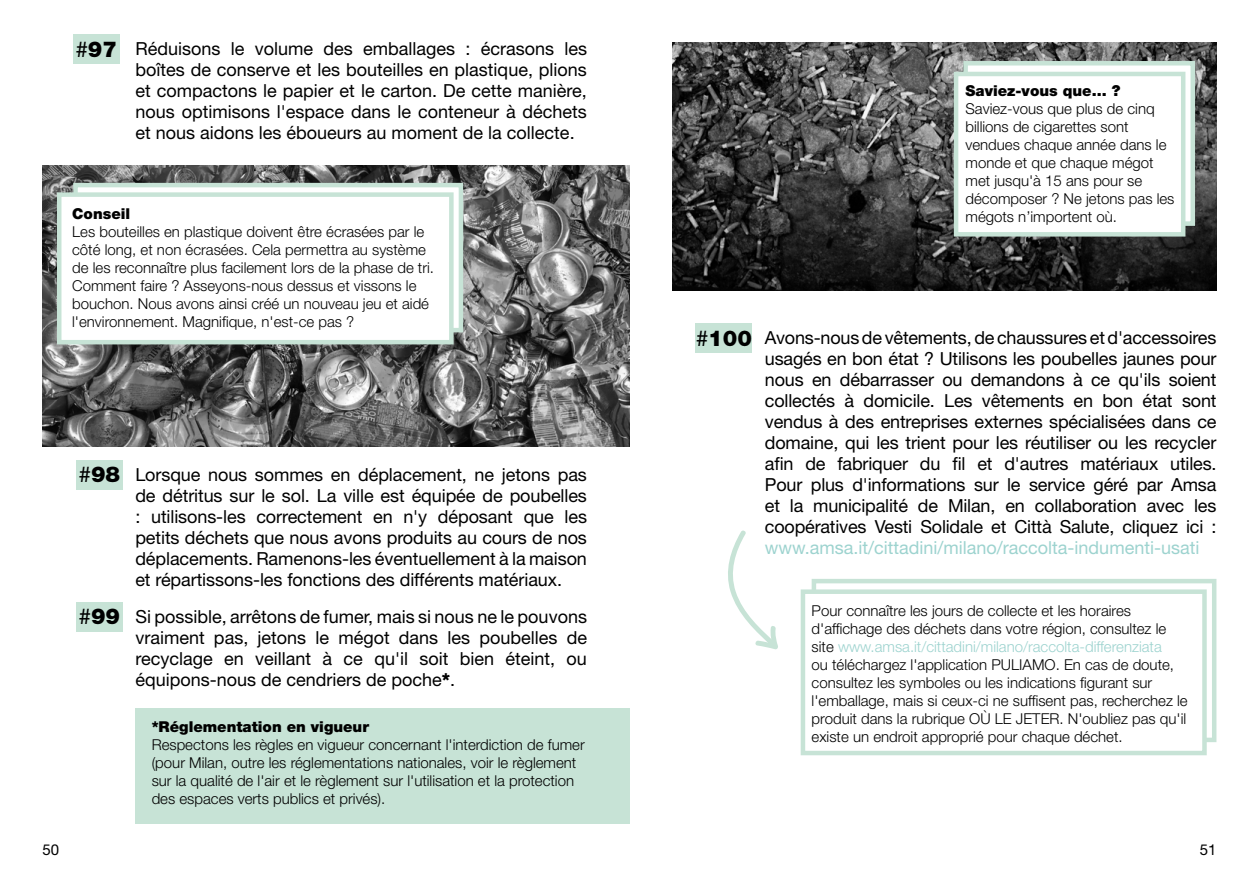
<style>
.page{position:relative;width:1259px;height:893px;background:#fff}
.page>*{position:absolute;margin:0;border:0;box-sizing:border-box;transform-origin:0 0}
.t1{font:900 21.9px "Helvetica Neue LT Std";color:#000}
.t2{font:18px/21px "Helvetica Neue LT Std";color:#000;text-align:justify}
.t3{font:18px "Helvetica Neue LT Std";color:#9dd3cf}
.t4{font:300 15px/18px "Helvetica Neue LT Std";color:#000}
.t5{font:900 15px "Helvetica Neue LT Std";color:#000}
.t6{font:15px "Helvetica Neue LT Std";color:#000}
.s1{font-weight:400}
.s2{font-weight:900}
.s3{color:#9dd3cf}
</style>
<div class="page">
<img style="left:43px;top:166px;width:586px;height:280px">
<img style="left:672px;top:43px;width:544px;height:248px">
<svg style="left:963px;top:61px;width:232px;height:165px"></svg>
<div style="left:76px;top:602px;width:47px;height:29px;background:#c7e3d6"></div>
<div style="left:76px;top:460px;width:47px;height:29px;background:#c7e3d6"></div>
<div style="left:73px;top:34px;width:46px;height:30px;background:#c7e3d6"></div>
<div style="left:73px;top:183px;width:390px;height:149px;background:#fff;border:4px solid #c7e3d6"></div>
<div style="left:57px;top:192px;width:396px;height:152px;background:#fff;border:4px solid #c7e3d6"></div>
<div style="left:135px;top:709px;width:494px;height:115px;background:#c7e3d6"></div>
<div style="left:695px;top:323px;width:57px;height:30px;background:#c7e3d6"></div>
<div style="left:811px;top:579px;width:405px;height:163px;background:#fff;border:4px solid #c7e3d6"></div>
<div style="left:800px;top:589px;width:406px;height:166px;background:#fff;border:4px solid #c7e3d6"></div>
<div style="left:954px;top:72px;width:231px;height:165px;background:#fff;border:4px solid #c7e3d6"></div>
<svg style="left:728px;top:530px;width:50px;height:120px"></svg>
<p class="t1" style="left:76px;top:36px;width:43px"><span class="s1">#</span>97</p>
<p class="t2" style="left:135px;top:38px;width:453px">Réduisons le volume des emballages : écrasons les boîtes de conserve et les bouteilles en plastique, plions et compactons le papier et le carton. De cette manière, nous optimisons l'espace dans le conteneur à déchets et nous aidons les éboueurs au moment de la collecte.</p>
<p class="t5" style="left:72px;top:205px;width:60px">Conseil</p>
<p class="t4" style="left:72px;top:222px;width:363px">Les bouteilles en plastique doivent être écrasées par le côté long, et non écrasées. Cela permettra au système de les reconnaître plus facilement lors de la phase de tri.<br>Comment faire ? Asseyons-nous dessus et vissons le bouchon. Nous avons ainsi créé un nouveau jeu et aidé l'environnement. Magnifique, n'est-ce pas ?</p>
<p class="t1" style="left:79px;top:461px;width:43px"><span class="s1">#</span>98</p>
<p class="t1" style="left:79px;top:603px;width:43px"><span class="s1">#</span>99</p>
<p class="t2" style="left:135px;top:463px;width:453px">Lorsque nous sommes en déplacement, ne jetons pas de détritus sur le sol. La ville est équipée de poubelles : utilisons-les correctement en n'y déposant que les petits déchets que nous avons produits au cours de nos déplacements. Ramenons-les éventuellement à la maison et répartissons-les fonctions des différents matériaux.</p>
<p class="t2" style="left:135px;top:606px;width:453px">Si possible, arrêtons de fumer, mais si nous ne le pouvons vraiment pas, jetons le mégot dans les poubelles de recyclage en veillant à ce qu'il soit bien éteint, ou équipons-nous de cendriers de poche<span class="s2">*</span>.</p>
<p class="t5" style="left:152px;top:718px;width:219px">*Réglementation en vigueur</p>
<p class="t4" style="left:152px;top:736px;width:434px">Respectons les règles en vigueur concernant l'interdiction de fumer (pour Milan, outre les réglementations nationales, voir le règlement sur la qualité de l'air et le règlement sur l'utilisation et la protection des espaces verts publics et privés).</p>
<p class="t5" style="left:965px;top:81px;width:156px">Saviez-vous que... ?</p>
<p class="t4" style="left:965px;top:99px;width:210px">Saviez-vous que plus de cinq billions de cigarettes sont vendues chaque année dans le monde et que chaque mégot met jusqu'à 15 ans pour se décomposer ? Ne jetons pas les mégots n’importent où.</p>
<p class="t1" style="left:696px;top:325px;width:57px"><span class="s1">#</span>100</p>
<p class="t2" style="left:765px;top:327px;width:453px">Avons-nous de vêtements, de chaussures et d'accessoires usagés en bon état ? Utilisons les poubelles jaunes pour nous en débarrasser ou demandons à ce qu'ils soient collectés à domicile. Les vêtements en bon état sont vendus à des entreprises externes spécialisées dans ce domaine, qui les trient pour les réutiliser ou les recycler afin de fabriquer du fil et d'autres matériaux utiles.<br>Pour plus d'informations sur le service géré par Amsa et la municipalité de Milan, en collaboration avec les coopératives Vesti Solidale et Città Salute, cliquez ici :</p>
<p class="t3" style="left:765px;top:537px;width:436px">www.amsa.it/cittadini/milano/raccolta-indumenti-usati</p>
<p class="t4" style="left:811px;top:601px;width:377px">Pour connaître les jours de collecte et les horaires d'affichage des déchets dans votre région, consultez le site <span class="s3">www.amsa.it/cittadini/milano/raccolta-differenziata<br></span>ou téléchargez l'application PULIAMO. En cas de doute, consultez les symboles ou les indications figurant sur l'emballage, mais si ceux-ci ne suffisent pas, recherchez le produit dans la rubrique OÙ LE JETER. N'oubliez pas qu'il existe un endroit approprié pour chaque déchet.</p>
<p class="t6" style="left:43px;top:840px;width:18px">50</p>
<p class="t6" style="left:1199px;top:841px;width:18px">51</p>
</div>
